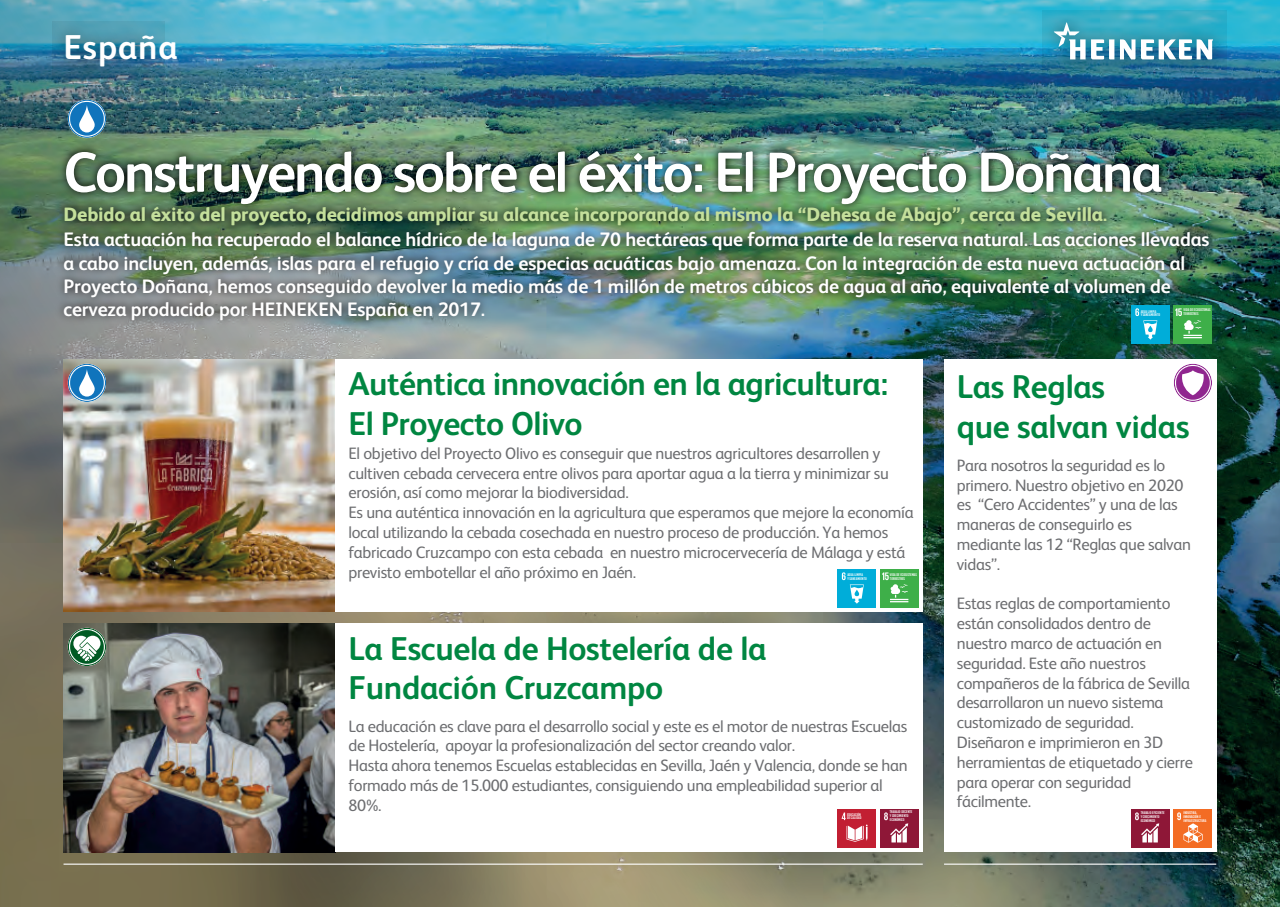
<style>
.page{position:relative;width:1280px;height:907px;background:#fff}
.page>*{position:absolute;margin:0;border:0;box-sizing:border-box;transform-origin:0 0}
.t1{font:700 56.4px "HEINEKEN Core";letter-spacing:-.04em;color:#fff}
.t2{font:700 34.5px "HEINEKEN Core";letter-spacing:.025em;color:#fff}
.t3{font:700 33px/39.6px "HEINEKEN Core";letter-spacing:-.01em;color:#008641}
.t4{font:700 19.5px/23.4px "HEINEKEN Core";letter-spacing:-.01em;color:#fff}
.t5{font:800 19.5px "HEINEKEN Core";letter-spacing:-.01em;color:#c4df9b}
.t6{font:16.5px/19.8px "HEINEKEN Core";letter-spacing:-.02em;color:#6c6d70}
.t7{font:3.9px/3.9px "Bebas Kai";color:#fff}
</style>
<div class="page">
<img style="left:0;top:0;width:1280px;height:907px">
<img style="left:64px;top:388px;width:272px;height:223px">
<img style="left:64px;top:623px;width:272px;height:229px">
<div style="left:336px;top:359px;width:586px;height:252px;background:#fff"></div>
<div style="left:336px;top:623px;width:586px;height:228px;background:#fff"></div>
<div style="left:944px;top:359px;width:272px;height:492px;background:#fff"></div>
<hr style="left:64px;top:863px;width:858px;height:1px;background:#fff">
<hr style="left:944px;top:863px;width:272px;height:1px;background:#fff">
<svg style="left:52px;top:22px;width:113px;height:58px;background:#367b97"></svg>
<div style="left:837px;top:569px;width:39px;height:38px;background:#00add9"></div>
<svg style="left:842px;top:572px;width:21px;height:32px"></svg>
<div style="left:1131px;top:809px;width:38px;height:38px;background:#8e1737"></div>
<svg style="left:1135px;top:812px;width:24px;height:30px"></svg>
<div style="left:880px;top:809px;width:38px;height:38px;background:#8e1737"></div>
<svg style="left:884px;top:812px;width:24px;height:30px"></svg>
<div style="left:880px;top:569px;width:38px;height:38px;background:#3eaf49"></div>
<svg style="left:882px;top:572px;width:26px;height:30px"></svg>
<div style="left:837px;top:809px;width:39px;height:38px;background:#c21f32"></div>
<svg style="left:841px;top:812px;width:26px;height:29px"></svg>
<div style="left:1173px;top:809px;width:39px;height:38px;background:#f36c24"></div>
<svg style="left:1177px;top:812px;width:25px;height:30px"></svg>
<svg style="left:68px;top:628px;width:38px;height:38px"></svg>
<svg style="left:1174px;top:388px;width:37px;height:14px"></svg>
<svg style="left:68px;top:388px;width:38px;height:14px"></svg>
<div style="left:79px;top:369px;width:16px;height:27px;background:#fff;border-radius:8px"></div>
<svg style="left:1041px;top:11px;width:185px;height:62px;background:#2e8fac"></svg>
<svg style="left:1053px;top:22px;width:160px;height:37px"></svg>
<img style="left:8px;top:89px;width:1208px;height:86px">
<img style="left:8px;top:151px;width:1158px;height:24px">
<img style="left:8px;top:175px;width:1260px;height:213px">
<h2 class="t2" style="left:64px;top:23px;width:116px">España</h2>
<h1 class="t1" style="left:64px;top:133px;width:1100px">Construyendo sobre el éxito: El Proyecto Doñana</h1>
<p class="t4" style="left:64px;top:227px;width:1147px">Esta actuación ha recuperado el balance hídrico de la laguna de 70 hectáreas que forma parte de la reserva natural. Las acciones llevadas a cabo incluyen, además, islas para el refugio y cría de especias acuáticas bajo amenaza. Con la integración de esta nueva actuación al Proyecto Doñana, hemos conseguido devolver la medio más de 1 millón de metros cúbicos de agua al año, equivalente al volumen de cerveza producido por HEINEKEN España en 2017.</p>
<p class="t5" style="left:64px;top:199px;width:1045px">Debido al éxito del proyecto, decidimos ampliar su alcance incorporando al mismo la “Dehesa de Abajo”, cerca de Sevilla.</p>
<p class="t7" style="left:1140px;top:309px;width:21px">AGUA LIMPIA<br>Y SANEAMIENTO</p>
<p class="t7" style="left:1183px;top:308px;width:28px">VIDA DE ECOSISTEMAS<br>TERRESTRES</p>
<h3 class="t3" style="left:348px;top:362px;width:541px">Auténtica innovación en la agricultura:<br>El Proyecto Olivo</h3>
<h3 class="t3" style="left:956px;top:365px;width:234px">Las Reglas<br>que salvan vidas</h3>
<p class="t6" style="left:348px;top:442px;width:567px">El objetivo del Proyecto Olivo es conseguir que nuestros agricultores desarrollen y cultiven cebada cervecera entre olivos para aportar agua a la tierra y minimizar su erosión, así como mejorar la biodiversidad.<br>Es una auténtica innovación en la agricultura que esperamos que mejore la economía local utilizando la cebada cosechada en nuestro proceso de producción. Ya hemos fabricado Cruzcampo con esta cebada en nuestro microcervecería de Málaga y está previsto embotellar el año próximo en Jaén.</p>
<p class="t6" style="left:956px;top:454px;width:236px">Para nosotros la seguridad es lo primero. Nuestro objetivo en 2020 es “Cero Accidentes” y una de las maneras de conseguirlo es mediante las 12 “Reglas que salvan vidas”.</p>
<p class="t6" style="left:956px;top:592px;width:238px">Estas reglas de comportamiento están consolidados dentro de nuestro marco de actuación en seguridad. Este año nuestros compañeros de la fábrica de Sevilla desarrollaron un nuevo sistema customizado de seguridad.<br>Diseñaron e imprimieron en 3D herramientas de etiquetado y cierre para operar con seguridad fácilmente.</p>
<p class="t7" style="left:847px;top:572px;width:21px">AGUA LIMPIA<br>Y SANEAMIENTO</p>
<p class="t7" style="left:890px;top:572px;width:28px">VIDA DE ECOSISTEMAS<br>TERRESTRES</p>
<h3 class="t3" style="left:348px;top:626px;width:419px">La Escuela de Hostelería de la<br>Fundación Cruzcampo</h3>
<p class="t6" style="left:348px;top:715px;width:560px">La educación es clave para el desarrollo social y este es el motor de nuestras Escuelas de Hostelería, apoyar la profesionalización del sector creando valor.<br>Hasta ahora tenemos Escuelas establecidas en Sevilla, Jaén y Valencia, donde se han formado más de 15.000 estudiantes, consiguiendo una empleabilidad superior al 80%.</p>
<p class="t7" style="left:847px;top:812px;width:16px">EDUCACIÓN<br>DE CALIDAD</p>
<p class="t7" style="left:890px;top:810px;width:24px">TRABAJO DECENTE<br>Y CRECIMIENTO<br>ECONÓMICO</p>
<p class="t7" style="left:1140px;top:810px;width:25px">TRABAJO EFICIENTE<br>Y CRECIMIENTO<br>ECONÓMICO</p>
<p class="t7" style="left:1183px;top:811px;width:24px">INDUSTRIA,<br>INNOVACIÓN E<br>INFRAESTRUCTURA</p>
</div>
